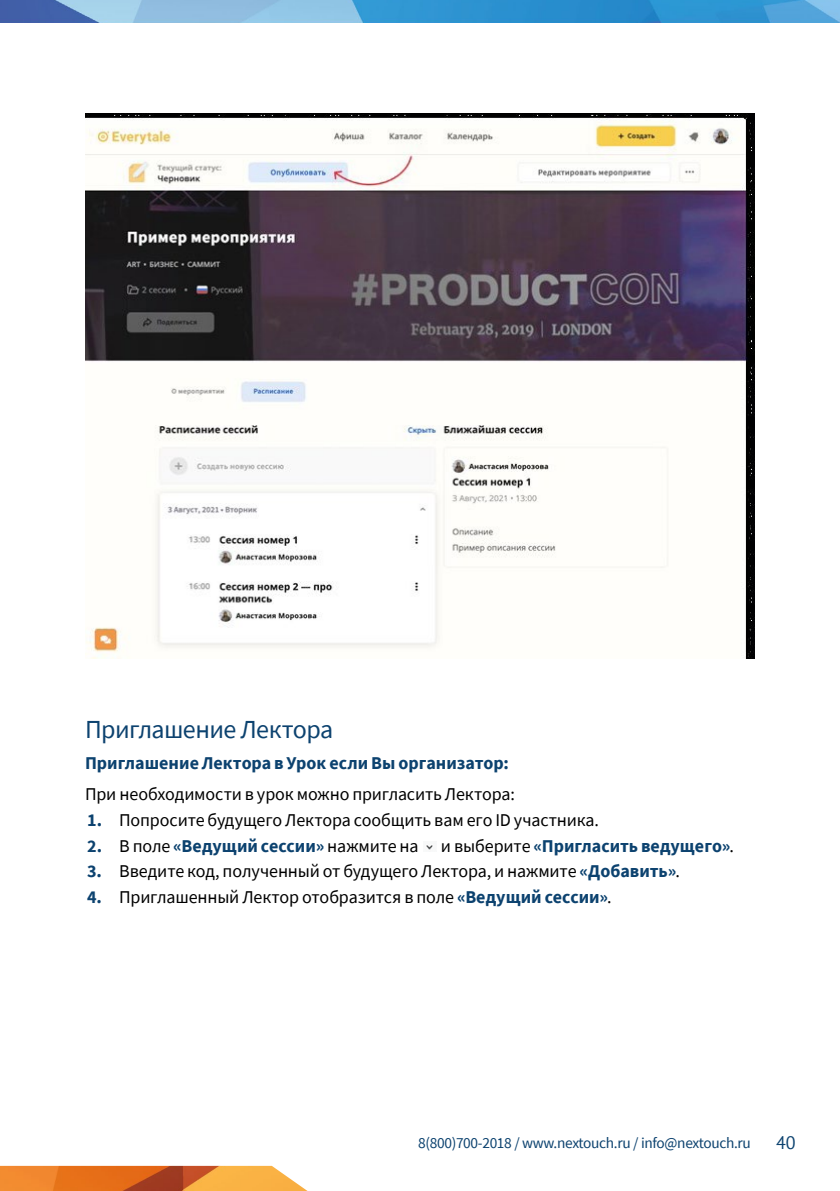
<style>
.page{position:relative;width:840px;height:1191px;background:#fff}
.page>*{position:absolute;margin:0;border:0;box-sizing:border-box;transform-origin:0 0}
.t1{font:26px "Source Sans Pro";letter-spacing:-.025em;color:#0c426f}
.t2{font:18px "Source Sans Pro";letter-spacing:-.01em;color:#000}
.t3{font:700 18px "Source Sans Pro";color:#0c426f}
.t4{font:18px "PT Sans";color:#0c426f}
.t5{font:15.4px "Source Sans Pro";letter-spacing:-.02em;color:#0c426f}
.s1{font-weight:700;color:#0c426f}
.s2{font-weight:400;color:#000}
</style>
<div class="page">
<img style="left:0;top:0;width:839px;height:23px">
<img style="left:0;top:1165px;width:308px;height:26px">
<img style="left:85px;top:113px;width:669px;height:545px">
<svg style="left:426px;top:845px;width:7px;height:5px"></svg>
<h1 class="t1" style="left:85px;top:712px;width:250px">Приглашение Лектора</h1>
<p class="t3" style="left:85px;top:751px;width:425px">Приглашение Лектора в Урок если Вы организатор:</p>
<p class="t2" style="left:85px;top:783px;width:431px">При необходимости в урок можно пригласить Лектора:</p>
<p class="t2" style="left:87px;top:808px;width:513px"><span class="s1">1.</span> Попросите будущего Лектора сообщить вам его ID участника.</p>
<p class="t3" style="left:87px;top:833px;width:648px">2. <span class="s2">В поле</span> «Ведущий сессии» <span class="s2">нажмите на и выберите</span> «Пригласить ведущего»<span class="s2">.</span></p>
<p class="t2" style="left:87px;top:860px;width:594px"><span class="s1">3.</span> Введите код, полученный от будущего Лектора, и нажмите <span class="s1">«Добавить»</span>.</p>
<p class="t2" style="left:87px;top:885px;width:525px"><span class="s1">4.</span> Приглашенный Лектор отобразится в поле <span class="s1">«Ведущий сессии»</span>.</p>
<p class="t5" style="left:418px;top:1133px;width:334px">8(800)700-2018 / www.nextouch.ru / info@nextouch.ru</p>
<p class="t4" style="left:775px;top:1131px;width:21px">40</p>
</div>
